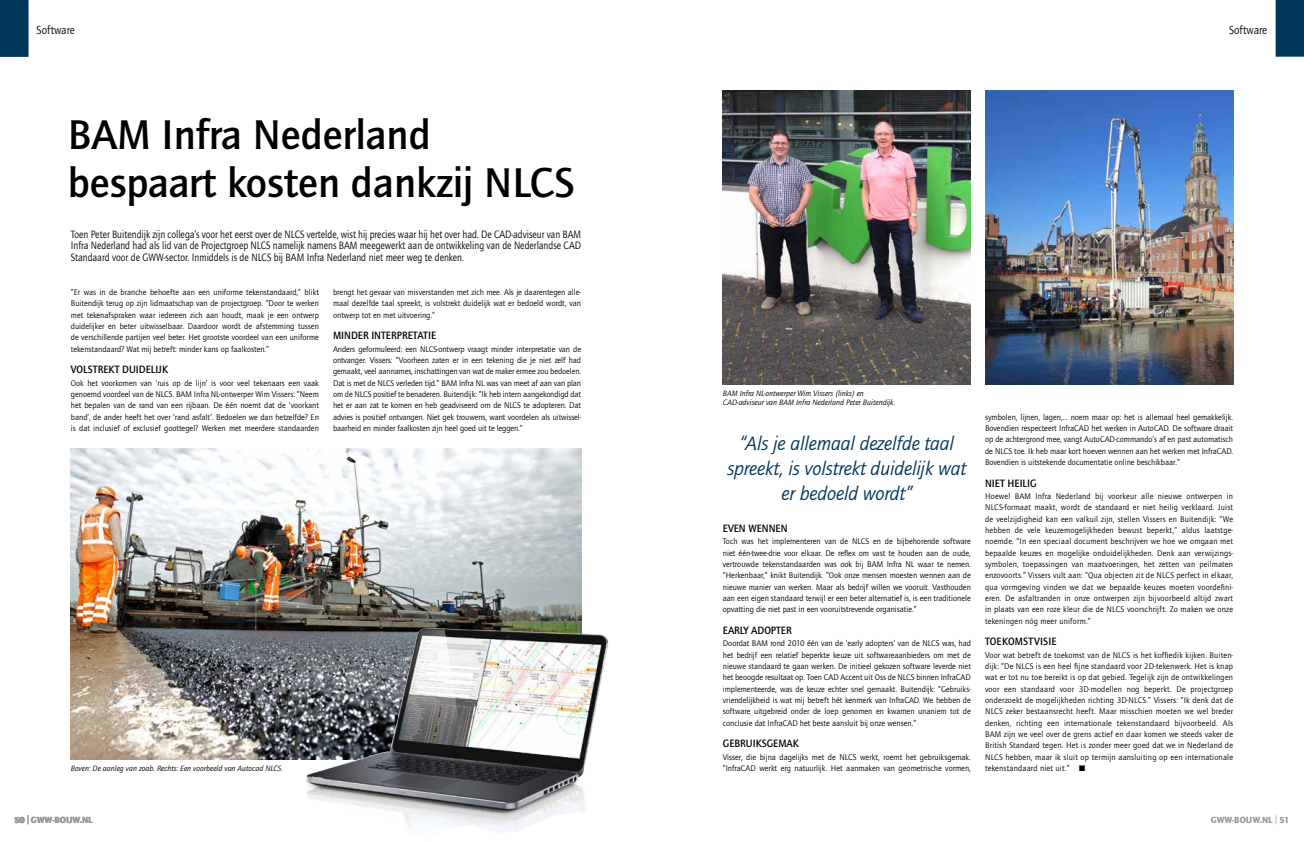
<style>
.page{position:relative;width:1304px;height:842px;background:#fff}
.page>*{position:absolute;margin:0;border:0;box-sizing:border-box;transform-origin:0 0}
.t1{font:500 43px/48px "Quay Sans ITC Std";color:#000}
.t2{font:italic 20px/25px "Quay Sans ITC Std";letter-spacing:-.01em;color:#00365a;text-align:center}
.t3{font:12px "Quay Sans ITC Std";color:#000;scale:.95 1}
.t4{font:11px/11.3px "Quay Sans ITC Std";color:#000;text-align:justify;scale:.9 1}
.t5{font:500 11px "Quay Sans ITC Std";color:#000;scale:.95 1}
.t6{font:500 11px "Quay Sans ITC Std";letter-spacing:.02em;color:#000;scale:.95 1}
.t7{font:900 9.2px "Quay Sans ITC Std";color:#9a9998}
.t8{font:8.5px/11.3px "Quay Sans ITC Std";color:#000;text-align:justify}
.t9{font:italic 8px/9.6px "Quay Sans ITC Std";color:#000}
.s1{font-size:9px}
.s2{font-weight:400;font-size:9px}
</style>
<div class="page">
<div style="left:0;top:0;width:28px;height:57px;background:#00365a"></div>
<div style="left:1276px;top:0;width:28px;height:57px;background:#00365a"></div>
<img style="left:71px;top:449px;width:510px;height:311px">
<img style="left:306px;top:628px;width:303px;height:205px">
<img style="left:723px;top:91px;width:248px;height:293px">
<img style="left:985px;top:91px;width:248px;height:294px">
<h3 class="t3" style="left:37px;top:23px;width:42px">Software</h3>
<h3 class="t3" style="left:1229px;top:23px;width:42px">Software</h3>
<h1 class="t1" style="left:68px;top:110px;width:508px">BAM Infra Nederland bespaart kosten dankzij NLCS</h1>
<p class="t4" style="left:71px;top:229px;width:568px">Toen Peter Buitendijk zijn collega’s voor het eerst over de NLCS vertelde, wist hij precies waar hij het over had. De CAD-adviseur van BAM Infra Nederland had als lid van de Projectgroep NLCS namelijk namens BAM meegewerkt aan de ontwikkeling van de Nederlandse CAD Standaard voor de GWW-sector. Inmiddels is de NLCS bij BAM Infra Nederland niet meer weg te denken.</p>
<p class="t8" style="left:71px;top:286px;width:250px">“Er was in de branche behoefte aan een uniforme tekenstandaard,” blikt Buitendijk terug op zijn lidmaatschap van de projectgroep. “Door te werken met tekenafspraken waar iedereen zich aan houdt, maak je een ontwerp duidelijker en beter uitwisselbaar. Daardoor wordt de afstemming tussen de verschillende partijen veel beter. Het grootste voordeel van een uniforme tekenstandaard? Wat mij betreft: minder kans op faalkosten.”</p>
<p class="t5" style="left:71px;top:363px;width:104px">VOLSTREKT DUIDELIJK</p>
<p class="t8" style="left:71px;top:377px;width:250px">Ook het voorkomen van ‘ruis op de lijn’ is voor veel tekenaars een vaak genoemd voordeel van de NLCS. BAM Infra NL-ontwerper Wim Vissers: “Neem het bepalen van de rand van een rijbaan. De één noemt dat de ‘voorkant band’, de ander heeft het over ‘rand asfalt’. Bedoelen we dan hetzelfde? En is dat inclusief of exclusief goottegel? Werken met meerdere standaarden</p>
<p class="t8" style="left:333px;top:286px;width:250px">brengt het gevaar van misverstanden met zich mee. Als je daarentegen alle&shy;maal dezelfde taal spreekt, is volstrekt duidelijk wat er bedoeld wordt, van ontwerp tot en met uitvoering.”</p>
<p class="t5" style="left:333px;top:329px;width:110px">MINDER INTERPRETATIE</p>
<p class="t8" style="left:333px;top:343px;width:250px">Anders geformuleerd: een NLCS-ontwerp vraagt minder interpretatie van de ontvanger. Vissers: “Voorheen zaten er in een tekening die je niet zelf had gemaakt, veel aannames, inschattingen van wat de maker ermee zou bedoelen.<br>Dat is met de NLCS verleden tijd.” BAM Infra NL was van meet af aan van plan om de NLCS positief te benaderen. Buitendijk: “Ik heb intern aangekondigd dat het er aan zat te komen en heb geadviseerd om de NLCS te adopteren. Dat advies is positief ontvangen. Niet gek trouwens, want voordelen als uitwissel&shy;baarheid en minder faalkosten zijn heel goed uit te leggen.”</p>
<p class="t9" style="left:71px;top:764px;width:214px">Boven: De aanleg van zoab. Rechts: Een voorbeeld van Autocad NLCS.</p>
<p class="t9" style="left:723px;top:388px;width:174px">BAM Infra NL-ontwerper Wim Vissers (links) en<br>CAD-adviseur van BAM Infra Nederland Peter Buitendijk.</p>
<h2 class="t2" style="left:727px;top:431px;width:240px">“Als je allemaal dezelfde taal spreekt, is volstrekt duidelijk wat er bedoeld wordt”</h2>
<p class="t5" style="left:723px;top:522px;width:70px">EVEN WENNEN</p>
<p class="t8" style="left:723px;top:536px;width:250px">Toch was het implementeren van de NLCS en de bijbehorende software niet één-twee-drie voor elkaar. De reflex om vast te houden aan de oude, vertrouwde tekenstandaarden was ook bij BAM Infra NL waar te nemen. “Herkenbaar,” knikt Buitendijk. “Ook onze mensen moesten wennen aan de nieuwe manier van werken. Maar als bedrijf willen we vooruit. Vasthouden aan een eigen standaard terwijl er een beter alternatief is, is een traditionele opvatting die niet past in een vooruitstrevende organisatie.”</p>
<p class="t5" style="left:723px;top:624px;width:74px">EARLY ADOPTER</p>
<p class="t8" style="left:723px;top:638px;width:250px">Doordat BAM rond 2010 één van de ‘early adopters’ van de NLCS was, had het bedrijf een relatief beperkte keuze uit softwareaanbieders om met de nieuwe standaard te gaan werken. De initieel gekozen software leverde niet het beoogde resultaat op. Toen CAD Accent uit Oss de NLCS binnen InfraCAD implementeerde, was de keuze echter snel gemaakt. Buitendijk: “Gebruiks&shy;vriendelijkheid is wat mij betreft hét kenmerk van InfraCAD. We hebben de software uitgebreid onder de loep genomen en kwamen unaniem tot de conclusie dat InfraCAD het beste aansluit bij onze wensen.”</p>
<p class="t5" style="left:723px;top:737px;width:82px">GEBRUIKSGEMAK</p>
<p class="t8" style="left:723px;top:751px;width:250px">Visser, die bijna dagelijks met de NLCS werkt, roemt het gebruiksgemak. “InfraCAD werkt erg natuurlijk. Het aanmaken van geometrische vormen,</p>
<p class="t8" style="left:985px;top:411px;width:250px">symbolen, lijnen, lagen,… noem maar op: het is allemaal heel gemakkelijk.<br>Bovendien respecteert InfraCAD het werken in AutoCAD. De software draait op de achtergrond mee, vangt AutoCAD-commando’s af en past automatisch de NLCS toe. Ik heb maar kort hoeven wennen aan het werken met InfraCAD.<br>Bovendien is uitstekende documentatie online beschikbaar.”</p>
<p class="t5" style="left:985px;top:476px;width:56px">NIET HEILIG</p>
<p class="t8" style="left:985px;top:490px;width:250px">Hoewel BAM Infra Nederland bij voorkeur alle nieuwe ontwerpen in NLCS-formaat maakt, wordt de standaard er niet heilig verklaard. Juist de veelzijdigheid kan een valkuil zijn, stellen Vissers en Buitendijk: “We hebben de vele keuzemogelijkheden bewust beperkt,” aldus laatstge&shy;noemde. “In een speciaal document beschrijven we hoe we omgaan met bepaalde keuzes en mogelijke onduidelijkheden. Denk aan verwijzings&shy;symbolen, toepassingen van maatvoeringen, het zetten van peilmaten enzovoorts.” Vissers vult aan: “Qua objecten zit de NLCS perfect in elkaar, qua vormgeving vinden we dat we bepaalde keuzes moeten voordefini&shy;ëren. De asfaltranden in onze ontwerpen zijn bijvoorbeeld altijd zwart in plaats van een roze kleur die de NLCS voorschrijft. Zo maken we onze tekeningen nóg meer uniform.”</p>
<p class="t6" style="left:985px;top:635px;width:77px">TOEKOMSTVISIE</p>
<p class="t8" style="left:985px;top:649px;width:250px">Voor wat betreft de toekomst van de NLCS is het koffiedik kijken. Buiten&shy;dijk: “De NLCS is een heel fijne standaard voor 2D-tekenwerk. Het is knap wat er tot nu toe bereikt is op dat gebied. Tegelijk zijn de ontwikkelingen voor een standaard voor 3D-modellen nog beperkt. De projectgroep onderzoekt de mogelijkheden richting 3D-NLCS.” Vissers: “Ik denk dat de NLCS zeker bestaansrecht heeft. Maar misschien moeten we wel breder denken, richting een internationale tekenstandaard bijvoorbeeld. Als BAM zijn we veel over de grens actief en daar komen we steeds vaker de British Standard tegen. Het is zonder meer goed dat we in Nederland de NLCS hebben, maar ik sluit op termijn aansluiting op een internationale tekenstandaard niet uit.” ■</p>
<p class="t7" style="left:14px;top:814px;width:80px"><span class="s1">50</span> <span class="s2">|</span> GWW-BOUW.NL</p>
<p class="t7" style="left:1211px;top:814px;width:80px">GWW-BOUW.NL <span class="s2">|</span> <span class="s1">51</span></p>
</div>
